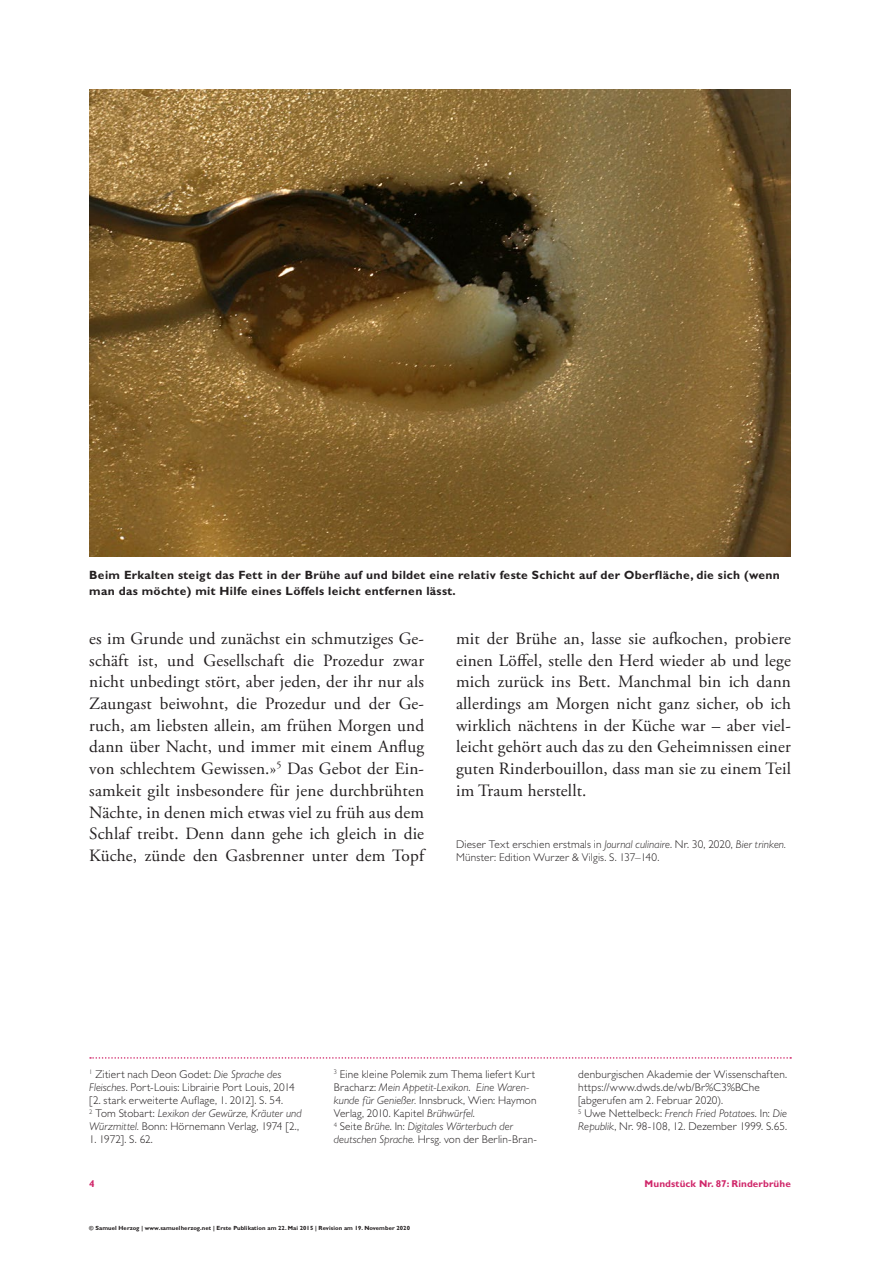
<style>
.page{position:relative;width:893px;height:1263px;background:#fff}
.page>*{position:absolute;margin:0;border:0;box-sizing:border-box;transform-origin:0 0}
.Lauftext_mit_Einzug{font:17.25px/21.8px "Adobe Garamond Pro";letter-spacing:.01em;color:#231f20;text-align:justify}
.Bildlegende_-_8_Bold{font:700 12px/16.4px "Gill Sans MT Pro";letter-spacing:.025em;color:#231f20}
.Anmerkungen_-_7_5_Li{font:300 11.25px/13px "Gill Sans MT Pro";letter-spacing:.015em;color:#231f20}
.Anmerkungen{font:300 11.25px/13px "Gill Sans MT Pro";letter-spacing:.015em;color:#231f20}
.Anmerkungen_-_7_5_Li-2{font:italic 300 11.25px/13px "Gill Sans MT Pro";letter-spacing:.005em;color:#231f20}
.t1{font:700 9.9px "Gill Sans MT Pro";letter-spacing:.01em;color:#d0276a}
.Copyright_-_4_Heavy{font:700 6px "Gill Sans MT Pro";letter-spacing:.01em;color:#231f20}
.s1{font-style:italic}
.s2{font-style:normal}
</style>
<div class="page">
<svg style="left:90px;top:1057px;width:701px;height:2px"></svg>
<img style="left:89px;top:89px;width:702px;height:468px">
<p class="Bildlegende_-_8_Bold" style="left:89px;top:566px;width:692px">Beim Erkalten steigt das Fett in der Brühe auf und bildet eine relativ feste Schicht auf der Oberfläche, die sich (wenn man das möchte) mit Hilfe eines Löffels leicht entfernen lässt.</p>
<p class="Lauftext_mit_Einzug" style="left:89px;top:628px;width:336px">es im Grunde und zunächst ein schmutziges Ge&shy;schäft ist, und Gesellschaft die Prozedur zwar nicht unbedingt stört, aber jeden, der ihr nur als Zaungast beiwohnt, die Prozedur und der Ge&shy;ruch, am liebsten allein, am frühen Morgen und dann über Nacht, und immer mit einem Anflug von schlechtem Gewissen.»<sup>5</sup> Das Gebot der Ein&shy;samkeit gilt insbesondere für jene durchbrühten Nächte, in denen mich etwas viel zu früh aus dem Schlaf treibt. Denn dann gehe ich gleich in die Küche, zünde den Gasbrenner unter dem Topf</p>
<p class="Lauftext_mit_Einzug" style="left:456px;top:628px;width:336px">mit der Brühe an, lasse sie aufkochen, probiere einen Löffel, stelle den Herd wieder ab und lege mich zurück ins Bett. Manchmal bin ich dann allerdings am Morgen nicht ganz sicher, ob ich wirklich nächtens in der Küche war – aber viel&shy;leicht gehört auch das zu den Geheimnissen einer guten Rinderbouillon, dass man sie zu einem Teil im Traum herstellt.</p>
<p class="Anmerkungen" style="left:456px;top:837px;width:332px">Dieser Text erschien erstmals in <span class="s1">Journal culinaire</span>. Nr. 30, 2020, <span class="s1">Bier trinken.<br></span>Münster: Edition Wurzer &amp; Vilgis. S. 137–140.</p>
<p class="Anmerkungen_-_7_5_Li" style="left:89px;top:1068px;width:207px"><sup>1</sup> Zitiert nach Deon Godet: <span class="s1">Die Sprache des<br>Fleisches</span>. Port-Louis: Librairie Port Louis, 2014 [2. stark erweiterte Auflage, 1. 2012]. S. 54.</p>
<p class="Anmerkungen_-_7_5_Li" style="left:89px;top:1107px;width:214px"><sup>2</sup> Tom Stobart: <span class="s1">Lexikon der Gewürze, Kräuter und<br>Würzmittel.</span> Bonn: Hörnemann Verlag, 1974 [2.,</p>
<p class="Anmerkungen_-_7_5_Li" style="left:89px;top:1133px;width:65px">1. 1972]. S. 62.</p>
<p class="Anmerkungen_-_7_5_Li" style="left:334px;top:1068px;width:204px"><sup>3</sup> Eine kleine Polemik zum Thema liefert Kurt Bracharz: <span class="s1">Mein Appetit-Lexikon</span>. <span class="s1">Eine Waren&shy;kunde für Genießer.</span> Innsbruck, Wien: Haymon Verlag, 2010. Kapitel <span class="s1">Brühwürfel</span>.</p>
<p class="Anmerkungen_-_7_5_Li-2" style="left:334px;top:1120px;width:205px"><sup>4</sup> <span class="s2">Seite</span> Brühe<span class="s2">. In:</span> Digitales Wörterbuch der deutschen Sprache. <span class="s2">Hrsg. von der Berlin-Bran-</span></p>
<p class="Anmerkungen_-_7_5_Li" style="left:578px;top:1068px;width:210px">denburgischen Akademie der Wissenschaften. https://www.dwds.de/wb/Br%C3%BChe [abgerufen am 2. Februar 2020).</p>
<p class="Anmerkungen_-_7_5_Li" style="left:578px;top:1107px;width:210px"><sup>5</sup> Uwe Nettelbeck: <span class="s1">French Fried Potatoes</span>. In: <span class="s1">Die<br>Republik</span>, Nr. 98-108, 12. Dezember 1999. S.65.</p>
<p class="t1" style="left:89px;top:1177px;width:7px">4</p>
<p class="t1" style="left:645px;top:1177px;width:148px">Mundstück Nr. 87: Rinderbrühe</p>
<p class="Copyright_-_4_Heavy" style="left:89px;top:1224px;width:322px">© Samuel Herzog | www.samuelherzog.net | Erste Publikation am 22. Mai 2015 | Revision am 19. November 2020</p>
</div>
